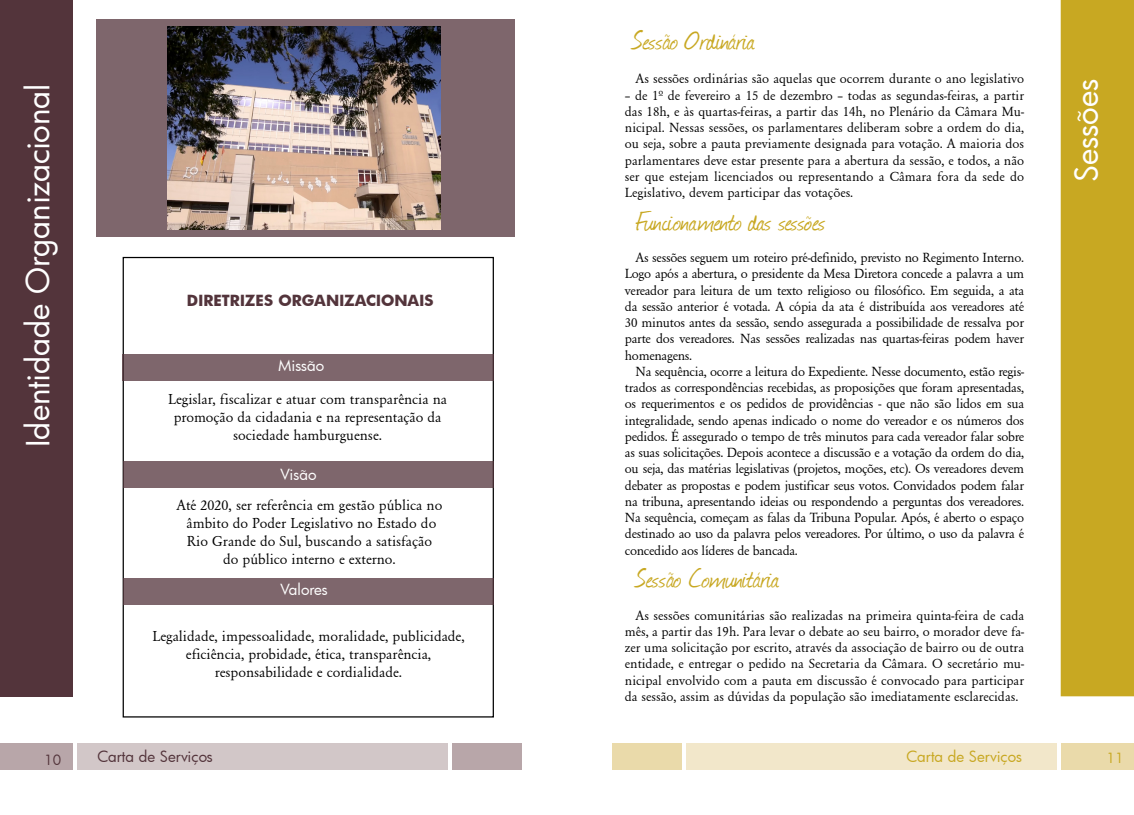
<style>
.page{position:relative;width:1134px;height:815px;background:#fff}
.page>*{position:absolute;margin:0;border:0;box-sizing:border-box;transform-origin:0 0}
.t1{font:31.25px "Journal";color:#c8a822}
.t2{font:31.25px "Futura";color:#fff}
.t3{font:15px/18px "Garamond";color:#000;text-align:center}
.t4{font:700 15px "Futura";color:#53343b}
.t5{font:15px "Futura";color:#fff}
.t6{font:15px "Futura";color:#53343b}
.t7{font:15px "Futura";color:#c8a822}
.t8{font:13.75px/16.2px "Garamond";color:#000;text-align:justify}
.t9{font:13.75px "Futura";color:#53343b}
.t10{font:13.75px "Futura";color:#c8a822}
</style>
<div class="page">
<div style="left:96px;top:19px;width:419px;height:218px;background:#7e666c"></div>
<div style="left:0;top:0;width:73px;height:696px;background:#53343b"></div>
<div style="left:77px;top:744px;width:371px;height:26px;background:#d2c7c8"></div>
<div style="left:453px;top:744px;width:69px;height:26px;background:#b8a6a9"></div>
<div style="left:0;top:744px;width:73px;height:26px;background:#b8a6a9"></div>
<div style="left:1061px;top:0;width:73px;height:696px;background:#c8a822"></div>
<div style="left:686px;top:744px;width:370px;height:26px;background:#f2e7ca"></div>
<div style="left:1061px;top:744px;width:73px;height:26px;background:#eadaaa"></div>
<div style="left:612px;top:744px;width:69px;height:26px;background:#eadaaa"></div>
<div style="left:123px;top:354px;width:371px;height:27px;background:#7e666c"></div>
<div style="left:123px;top:461px;width:371px;height:27px;background:#7e666c"></div>
<div style="left:123px;top:578px;width:371px;height:27px;background:#7e666c"></div>
<img style="left:168px;top:26px;width:273px;height:204px">
<h1 class="t2" style="left:17px;top:447px;width:365px;rotate:-90deg">Identidade Organizacional</h1>
<p class="t4" style="left:187px;top:290px;width:248px">DIRETRIZES ORGANIZACIONAIS</p>
<p class="t5" style="left:278px;top:356px;width:48px">Missão</p>
<p class="t3" style="left:168px;top:390px;width:280px">Legislar, fiscalizar e atuar com transparência na promoção da cidadania e na representação da sociedade hamburguense.</p>
<p class="t5" style="left:280px;top:464px;width:38px">Visão</p>
<p class="t3" style="left:176px;top:496px;width:267px">Até 2020, ser referência em gestão pública no âmbito do Poder Legislativo no Estado do Rio Grande do Sul, buscando a satisfação<br>do público interno e externo.</p>
<p class="t5" style="left:280px;top:579px;width:49px">Valores</p>
<p class="t3" style="left:152px;top:627px;width:314px">Legalidade, impessoalidade, moralidade, publicidade, eficiência, probidade, ética, transparência, responsabilidade e cordialidade.</p>
<p class="t9" style="left:44px;top:750px;width:18px">10</p>
<p class="t6" style="left:97px;top:747px;width:117px">Carta de Serviços</p>
<h1 class="t1" style="left:632px;top:19px;width:124px">Sessão Ordinária</h1>
<p class="t8" style="left:635px;top:71px;width:390px">As sessões ordinárias são aquelas que ocorrem durante o ano legislativo</p>
<p class="t8" style="left:625px;top:87px;width:401px">– de 1ª de fevereiro a 15 de dezembro – todas as segundas-feiras, a partir das 18h, e às quartas-feiras, a partir das 14h, no Plenário da Câmara Mu&shy;nicipal. Nessas sessões, os parlamentares deliberam sobre a ordem do dia, ou seja, sobre a pauta previamente designada para votação. A maioria dos parlamentares deve estar presente para a abertura da sessão, e todos, a não ser que estejam licenciados ou representando a Câmara fora da sede do Legislativo, devem participar das votações.</p>
<h1 class="t1" style="left:635px;top:200px;width:191px">Funcionamento das sessões</h1>
<p class="t8" style="left:625px;top:250px;width:401px;text-indent:11px">As sessões seguem um roteiro pré-definido, previsto no Regimento Interno.<br>Logo após a abertura, o presidente da Mesa Diretora concede a palavra a um vereador para leitura de um texto religioso ou filosófico. Em seguida, a ata da sessão anterior é votada. A cópia da ata é distribuída aos vereadores até 30 minutos antes da sessão, sendo assegurada a possibilidade de ressalva por parte dos vereadores. Nas sessões realizadas nas quartas-feiras podem haver homenagens.</p>
<p class="t8" style="left:625px;top:363px;width:401px;text-indent:11px">Na sequência, ocorre a leitura do Expediente. Nesse documento, estão regis&shy;trados as correspondências recebidas, as proposições que foram apresentadas, os requerimentos e os pedidos de providências - que não são lidos em sua integralidade, sendo apenas indicado o nome do vereador e os números dos pedidos. É assegurado o tempo de três minutos para cada vereador falar sobre as suas solicitações. Depois acontece a discussão e a votação da ordem do dia, ou seja, das matérias legislativas (projetos, moções, etc). Os vereadores devem debater as propostas e podem justificar seus votos. Convidados podem falar na tribuna, apresentando ideias ou respondendo a perguntas dos vereadores.<br>Na sequência, começam as falas da Tribuna Popular. Após, é aberto o espaço destinado ao uso da palavra pelos vereadores. Por último, o uso da palavra é concedido aos líderes de bancada.</p>
<h1 class="t1" style="left:635px;top:557px;width:145px">Sessão Comunitária</h1>
<p class="t8" style="left:625px;top:607px;width:401px;text-indent:11px">As sessões comunitárias são realizadas na primeira quinta-feira de cada mês, a partir das 19h. Para levar o debate ao seu bairro, o morador deve fa&shy;zer uma solicitação por escrito, através da associação de bairro ou de outra entidade, e entregar o pedido na Secretaria da Câmara. O secretário mu&shy;nicipal envolvido com a pauta em discussão é convocado para participar da sessão, assim as dúvidas da população são imediatamente esclarecidas.</p>
<h1 class="t2" style="left:1065px;top:182px;width:105px;rotate:-90deg">Sessões</h1>
<p class="t7" style="left:906px;top:747px;width:117px">Carta de Serviços</p>
<p class="t10" style="left:1106px;top:749px;width:18px">11</p>
</div>
